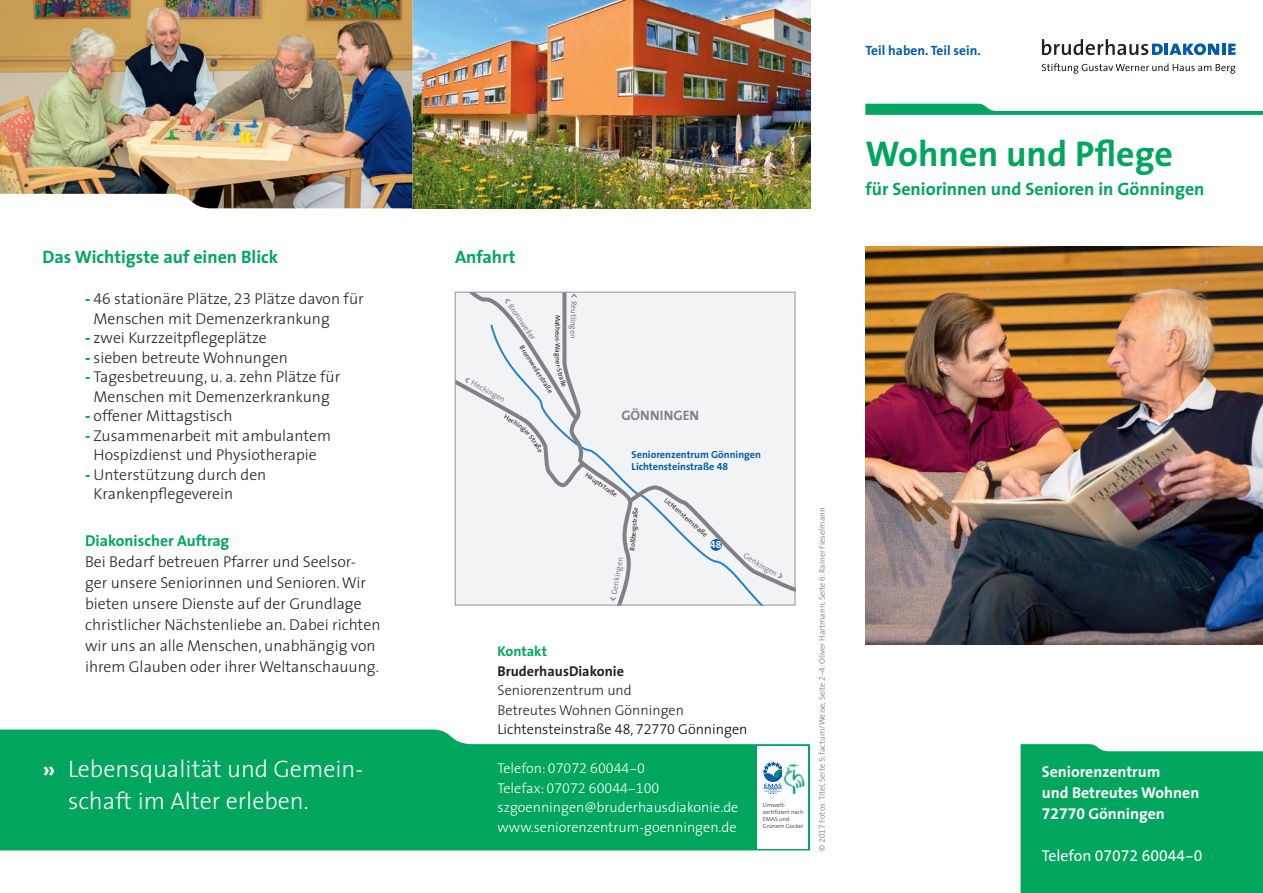
<style>
.page{position:relative;width:1263px;height:893px;background:#fff}
.page>*{position:absolute;margin:0;border:0;box-sizing:border-box;transform-origin:0 0}
.t1{font:700 36px "The Sans";color:#00a65d}
.t2{font:300 24px/31.5px "The Sans";color:#fff}
.t3{font:700 18px "The Sans";color:#00a65d}
.t4{font:300 15.75px/21px "The Sans";color:#231f20}
.t5{font:700 15.75px/21px "The Sans";color:#fff}
.t6{font:15.75px "The Sans Expert";color:#fff}
.t7{font:700 15.75px "The Sans";color:#00a65d}
.t8{font:300 14.25px/19.5px "The Sans";color:#231f20}
.t9{font:300 14.25px/19.5px "The Sans";color:#fff}
.t10{font:14.25px/19.5px "The Sans Light Expert";color:#fff}
.t11{font:700 14.25px "The Sans";color:#231f20}
.t12{font:700 14.25px "The Sans";color:#00a65d}
.t13{font:700 13.65px "The Sans";color:#818089}
.t14{font:700 13.5px "The Sans";color:#015aaa}
.t15{font:700 10.35px/11.4px "The Sans";color:#015aaa}
.t16{font:10.35px "The Sans Bold Caps";color:#fff}
.t17{font:300 8.25px "The Sans";color:#6c6d70}
.t18{font:7.95px "The Sans";color:#818089}
.t19{font:6.9px "The Sans";color:#231f20}
.t20{font:300 6px/7.2px "The Sans";color:#231f20}
.s1{font-weight:800;color:#00a65d}
.s2{font-family:"The Sans Light Expert";font-weight:400}
.s3{font-weight:700;font-size:10.35px}
.s4{font-family:"The Sans Bold Expert";font-weight:400}
.s5{color:#000}
.s6{font-family:"The Sans Light Expert";font-weight:400;color:#000}
.s7{font-family:"The Sans";font-weight:300}
.s8{font-weight:700}
.s9{font-family:"The Sans"}
</style>
<div class="page">
<svg style="left:865px;top:104px;width:398px;height:11px"></svg>
<svg style="left:1042px;top:39px;width:193px;height:16px"></svg>
<svg style="left:1042px;top:63px;width:193px;height:11px"></svg>
<svg style="left:1020px;top:744px;width:243px;height:149px;background:#0eaa65"></svg>
<img style="left:865px;top:247px;width:398px;height:397px">
<div style="left:0;top:730px;width:810px;height:120px;background:#00a65d"></div>
<img style="left:412px;top:0;width:398px;height:208px">
<img style="left:0;top:0;width:412px;height:208px">
<div style="left:758px;top:746px;width:50px;height:102px;background:#fff"></div>
<svg style="left:763px;top:762px;width:19px;height:32px"></svg>
<img style="left:783px;top:763px;width:22px;height:31px">
<div style="left:455px;top:292px;width:340px;height:313px;background:#f2f3f4"></div>
<p class="t3" style="left:43px;top:245px;width:237px">Das Wichtigste auf einen Blick</p>
<p class="t3" style="left:455px;top:245px;width:62px">Anfahrt</p>
<p class="t4" style="left:94px;top:289px;width:272px;line-height:19.5px;text-indent:-9px"><span class="s1">-</span> <span class="s2">46</span> stationäre Plätze, <span class="s2">23</span> Plätze davon für<br>Menschen mit Demenzerkrankung</p>
<p class="t4" style="left:85px;top:327px;width:183px"><span class="s1">-</span> zwei Kurzzeitpflegeplätze</p>
<p class="t4" style="left:85px;top:347px;width:204px"><span class="s1">-</span> sieben betreute Wohnungen</p>
<p class="t4" style="left:85px;top:367px;width:257px;line-height:19.5px;text-align:center"><span class="s1">-</span> Tagesbetreuung, u. a. zehn Plätze für<br>Menschen mit Demenzerkrankung</p>
<p class="t4" style="left:85px;top:405px;width:149px"><span class="s1">-</span> offener Mittagstisch</p>
<p class="t4" style="left:85px;top:426px;width:248px;line-height:19.5px;text-align:center"><span class="s1">-</span> Zusammenarbeit mit ambulantem<br>Hospizdienst und Physiotherapie</p>
<p class="t4" style="left:94px;top:465px;width:174px;line-height:19.5px;text-indent:-9px"><span class="s1">-</span> Unterstützung durch den<br>Krankenpflegeverein</p>
<p class="t7" style="left:85px;top:531px;width:146px">Diakonischer Auftrag</p>
<p class="t4" style="left:85px;top:551px;width:297px">Bei Bedarf betreuen Pfarrer und Seelsor&shy;ger unsere Seniorinnen und Senioren. Wir bieten unsere Dienste auf der Grundlage christlicher Nächstenliebe an. Dabei richten wir uns an alle Menschen, unabhängig von ihrem Glauben oder ihrer Weltanschauung.</p>
<p class="t18" style="left:580px;top:294px;width:47px;rotate:92deg"><span class="s3">&lt;</span> Reutlingen</p>
<p class="t18" style="left:510px;top:295px;width:51px;rotate:56deg"><span class="s3">&lt;</span> Bronnweiler</p>
<p class="t18" style="left:468px;top:374px;width:46px;rotate:29deg"><span class="s3">&lt;</span> Hechingen</p>
<p class="t19" style="left:562px;top:315px;width:48px;rotate:90deg">Matheus W- agn</p>
<p class="t19" style="left:525px;top:344px;width:57px;rotate:57deg">Bronnweilerstraße</p>
<p class="t13" style="left:621px;top:406px;width:79px">GÖNNINGEN</p>
<p class="t15" style="left:632px;top:449px;width:131px">Seniorenzentrum Gönningen<br>Lichtensteinstraße <span class="s4">48</span></p>
<p class="t19" style="left:588px;top:470px;width:39px;rotate:35deg">Hauptstraße</p>
<p class="t19" style="left:668px;top:496px;width:57px;rotate:41deg">Lichtensteinstraße</p>
<p class="t19" style="left:628px;top:550px;width:45px;rotate:-85deg">Roßbergstraße</p>
<p class="t16" style="left:710px;top:538px;width:13px">48</p>
<p class="t18" style="left:747px;top:551px;width:46px;rotate:30deg">Genkingen <span class="s3">&gt;</span></p>
<p class="t18" style="left:608px;top:601px;width:47px;rotate:-80deg"><span class="s3">&lt;</span> Genkingen</p>
<p class="t12" style="left:497px;top:642px;width:51px">Kontakt</p>
<p class="t11" style="left:497px;top:662px;width:128px">BruderhausDiakonie</p>
<p class="t8" style="left:497px;top:681px;width:251px">Seniorenzentrum und<br>Betreutes Wohnen Gönningen<br><span class="s5">Lichtensteinstraße</span> <span class="s6">48</span><span class="s5">,</span> <span class="s6">72770</span> <span class="s5">Gönningen</span></p>
<p class="t10" style="left:497px;top:759px;width:163px"><span class="s7">Telefon:</span> 07072 60044-0<br><span class="s7">Telefax:</span> 07072 60044-100</p>
<p class="t9" style="left:497px;top:797px;width:242px">szgoenningen@bruderhausdiakonie.de www.seniorenzentrum-goenningen.de</p>
<h2 class="t2" style="left:68px;top:753px;width:297px;text-indent:-25px"><span class="s8">»</span> Lebensqualität und Gemein&shy;schaft im Alter erleben.</h2>
<p class="t20" style="left:763px;top:801px;width:42px">Umwelt&shy;zertifiziert nach<br>EMAS und<br>Grünem Gockel</p>
<p class="t17" style="left:817px;top:851px;width:344px;rotate:-90deg">© <span class="s2">2017</span> Fotos: Titel, Seite <span class="s2">5</span>: factum/Weise; Seite <span class="s2">2-4</span>: Oliver Hartmann; Seite <span class="s2">6</span>: Rainer Fieselmann</p>
<p class="t14" style="left:865px;top:42px;width:117px">Teil haben. Teil sein.</p>
<h1 class="t1" style="left:865px;top:131px;width:309px">Wohnen und Pflege</h1>
<p class="t3" style="left:865px;top:177px;width:341px">für Seniorinnen und Senioren in Gönningen</p>
<p class="t5" style="left:1042px;top:761px;width:159px">Seniorenzentrum<br>und Betreutes Wohnen<br><span class="s4">72770</span> Gönningen</p>
<p class="t6" style="left:1042px;top:846px;width:162px"><span class="s9">Telefon</span> 07072 60044-0</p>
</div>
